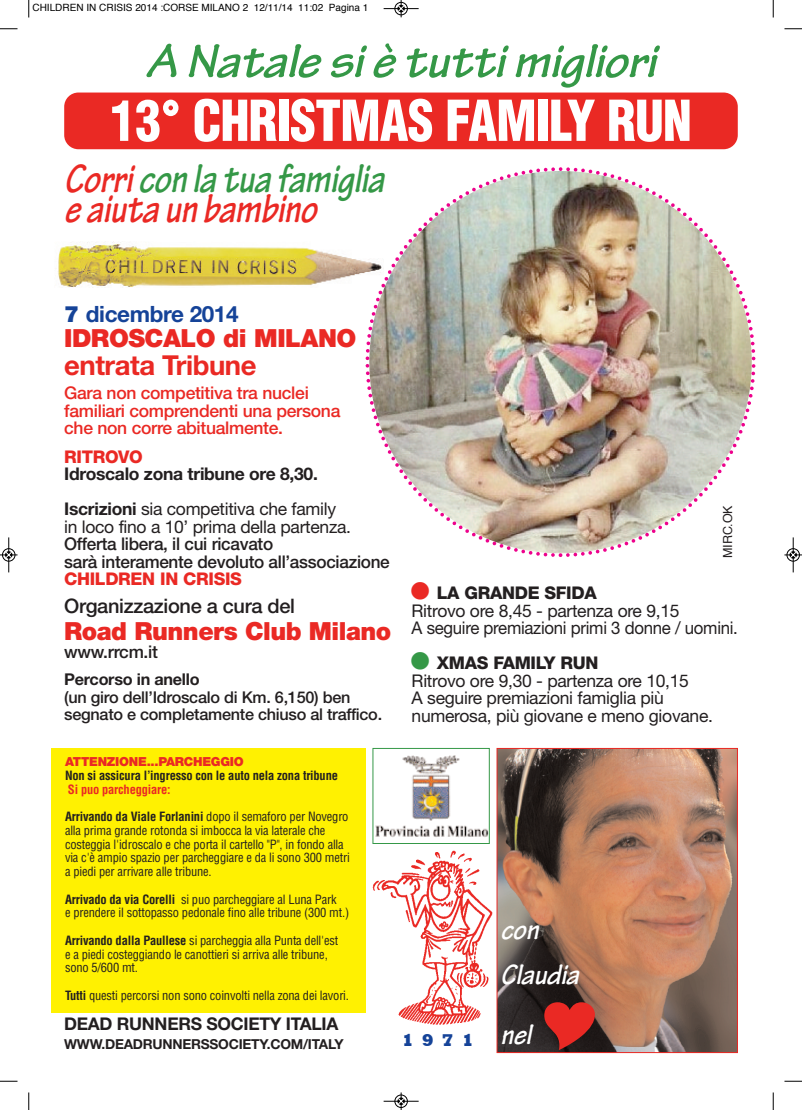
<style>
.page{position:relative;width:802px;height:1110px;background:#fff}
.page>*{position:absolute;margin:0;border:0;box-sizing:border-box;transform-origin:0 0}
.t1{font:900 condensed 55px "Helvetica";letter-spacing:-.015em;color:#fff;scale:.94 1}
.t2{font:italic 700 50px "Tekton Pro";letter-spacing:-.005em;color:#359847;scale:1.1 1}
.t3{font:italic 700 42.5px/30px "Tekton Pro";letter-spacing:-.005em;color:#ea2924;scale:.9 1}
.t4{font:italic 700 30px/45px "Tekton Pro";letter-spacing:-.005em;color:#fff}
.t5{font:700 27.5px "Helvetica Neue";letter-spacing:-.015em;color:#ea2924}
.t6{font:900 25px "Helvetica Neue";letter-spacing:-.02em;color:#ea2924}
.t7{font:700 22.5px "Helvetica Neue";letter-spacing:-.015em;color:#154398}
.t8{font:500 20px "Helvetica Neue";letter-spacing:-.015em;color:#231f20}
.t9{font:17.5px/17.5px "Helvetica Neue";letter-spacing:-.015em;color:#231f20}
.t10{font:700 17.5px/35px "Helvetica Neue";letter-spacing:-.015em;color:#231f20}
.t11{font:500 17.5px/17.5px "Helvetica Neue";letter-spacing:-.015em;color:#ea2924}
.t12{font:500 17.5px/17.5px "Helvetica Neue";letter-spacing:-.015em;color:#231f20}
.t13{font:800 17.5px "Helvetica Neue";letter-spacing:-.02em;color:#ea2924}
.t14{font:800 17.5px "Rockwell";color:#154398}
.t15{font:500 16.25px/17.5px "Helvetica Neue";letter-spacing:-.015em;color:#231f20}
.t16{font:700 16.25px "Helvetica Neue";letter-spacing:-.015em;color:#231f20}
.t17{font:700 13.75px "Helvetica Neue";letter-spacing:-.015em;color:#231f20}
.t18{font:condensed 12.5px/13.8px "Helvetica";letter-spacing:-.015em;color:#231f20}
.t19{font:700 condensed 12.5px "Helvetica";letter-spacing:-.015em;color:#231f20}
.t20{font:900 12.5px "Helvetica Neue";letter-spacing:-.02em;color:#ea2924}
.t21{font:700 condensed 12.5px "Helvetica";letter-spacing:-.015em;color:#ea2924}
.t22{font:12.5px "Helvetica";letter-spacing:-.015em;color:#231f20}
.t23{font:10px "Helvetica";color:#000}
.s1{color:#359847}
.s2{font-weight:900}
.s3{font-weight:400}
.s4{font-weight:700}
.s5{font-weight:800}
.s6{font-family:"Tekton Pro";font-weight:700;font-style:italic;font-size:30px;color:#fff}
</style>
<div class="page">
<img style="left:373px;top:851px;width:119px;height:173px">
<img style="left:375px;top:755px;width:112px;height:83px">
<div style="left:372px;top:748px;width:117px;height:96px;border:1px solid #359847"></div>
<div style="left:64px;top:93px;width:673px;height:56px;background:#ea2924;border-radius:14px"></div>
<img style="left:58px;top:241px;width:305px;height:46px">
<img style="left:498px;top:750px;width:237px;height:301px">
<div style="left:496px;top:748px;width:241px;height:305px;border:1px solid #ea2924"></div>
<img style="left:363px;top:167px;width:393px;height:390px">
<svg style="left:558px;top:553px;width:4px;height:4px"></svg>
<div style="left:51px;top:748px;width:314px;height:264px;background:#fff101"></div>
<svg style="left:28px;top:0;width:2px;height:18px"></svg>
<svg style="left:0;top:28px;width:18px;height:2px"></svg>
<svg style="left:772px;top:0;width:2px;height:18px"></svg>
<svg style="left:784px;top:28px;width:18px;height:2px"></svg>
<svg style="left:28px;top:1092px;width:2px;height:18px"></svg>
<svg style="left:0;top:1081px;width:18px;height:1px"></svg>
<svg style="left:772px;top:1092px;width:2px;height:18px"></svg>
<svg style="left:784px;top:1081px;width:18px;height:1px"></svg>
<div style="left:394px;top:2px;width:14px;height:13px;border:1px solid #fff;border-radius:50%"></div>
<hr style="left:383px;top:8px;width:35px;height:1px;background:#000">
<div style="left:395px;top:2px;width:12px;height:13px;border:1px solid #000;border-radius:50%"></div>
<svg style="left:398px;top:0;width:6px;height:17px"></svg>
<div style="left:394px;top:1094px;width:14px;height:14px;border:1px solid #fff;border-radius:50%"></div>
<hr style="left:383px;top:1101px;width:35px;height:1px;background:#000">
<div style="left:395px;top:1095px;width:12px;height:13px;border:1px solid #000;border-radius:50%"></div>
<svg style="left:398px;top:1092px;width:6px;height:18px"></svg>
<div style="left:2px;top:548px;width:13px;height:14px;border:1px solid #fff;border-radius:50%"></div>
<hr style="left:9px;top:537px;width:1px;height:35px;background:#000">
<div style="left:2px;top:548px;width:13px;height:13px;border:1px solid #000;border-radius:50%"></div>
<svg style="left:0;top:552px;width:18px;height:6px"></svg>
<div style="left:786px;top:548px;width:13px;height:14px;border:1px solid #fff;border-radius:50%"></div>
<hr style="left:793px;top:537px;width:1px;height:35px;background:#000">
<div style="left:786px;top:548px;width:13px;height:13px;border:1px solid #000;border-radius:50%"></div>
<svg style="left:784px;top:552px;width:18px;height:6px"></svg>
<svg style="left:544px;top:1002px;width:51px;height:48px;background:#221b1a"></svg>
<p class="t23" style="left:32px;top:4px;width:337px">CHILDREN IN CRISIS 2014 :CORSE MILANO 2 12/11/14 11:02 Pagina 1</p>
<h2 class="t2" style="left:146px;top:44px;width:465px">A Natale si è tuttimigliori</h2>
<h1 class="t1" style="left:110px;top:90px;width:620px">13° CHRISTMAS FAMILY RUN</h1>
<h3 class="t3" style="left:64px;top:169px;width:357px">Corri <span class="s1">con la tua famiglia </span>e aiuta un bambino</h3>
<h3 class="t7" style="left:64px;top:306px;width:176px"><span class="s2">7</span> dicembre 2014</h3>
<h3 class="t6" style="left:64px;top:330px;width:294px">IDROSCALO di MILANO</h3>
<h3 class="t5" style="left:64px;top:355px;width:194px">entrata Tribune</h3>
<h3 class="t11" style="left:64px;top:386px;width:278px">Gara non competitiva tra nuclei familiari comprendenti una persona che non corre abitualmente.</h3>
<h3 class="t13" style="left:64px;top:450px;width:80px">RITROVO</h3>
<h3 class="t10" style="left:64px;top:458px;width:273px">Idroscalo zona tribune ore 8,30.<br>Iscrizioni <span class="s3">sia competitiva che family</span></h3>
<h3 class="t9" style="left:64px;top:520px;width:288px">in loco fino a 10’ prima della partenza.</h3>
<h3 class="t12" style="left:64px;top:537px;width:327px">Offerta libera, il cui ricavato<br>sarà interamente devoluto all’associazione</h3>
<h3 class="t13" style="left:64px;top:573px;width:179px">CHILDREN IN CRISIS</h3>
<h3 class="t8" style="left:64px;top:599px;width:232px">Organizzazione a cura del</h3>
<h3 class="t6" style="left:64px;top:623px;width:328px">Road Runners Club Milano</h3>
<h3 class="t12" style="left:64px;top:645px;width:95px">www.rrcm.it</h3>
<h3 class="t16" style="left:64px;top:674px;width:137px">Percorso in anello</h3>
<h3 class="t15" style="left:64px;top:690px;width:319px">(un giro dell’Idroscalo di Km. 6,150) ben segnato e completamente chiuso al traffico.</h3>
<p class="t20" style="left:65px;top:757px;width:180px">ATTENZIONE...PARCHEGGIO</p>
<p class="t19" style="left:65px;top:768px;width:274px">Non si assicura l’ingresso con le auto nela zona tribune</p>
<p class="t21" style="left:68px;top:782px;width:104px">Si puo parcheggiare:</p>
<p class="t18" style="left:65px;top:810px;width:286px"><span class="s4">Arrivando da Viale Forlanini</span> dopo il semaforo per Novegro alla prima grande rotonda si imbocca la via laterale che costeggia l'idroscalo e che porta il cartello "P", in fondo alla via c'è ampio spazio per parcheggiare e da li sono 300 metri a piedi per arrivare alle tribune.</p>
<p class="t18" style="left:65px;top:892px;width:286px"><span class="s4">Arrivado da via Corelli</span> si puo parcheggiare al Luna Park<br>e prendere il sottopasso pedonale fino alle tribune (300 mt.)</p>
<p class="t18" style="left:65px;top:934px;width:275px"><span class="s4">Arrivando dalla Paullese</span> si parcheggia alla Punta dell'est e a piedi costeggiando le canottieri si arriva alle tribune, sono 5/600 mt.</p>
<p class="t18" style="left:65px;top:989px;width:285px"><span class="s4">Tutti</span> questi percorsi non sono coinvolti nella zona dei lavori.</p>
<h3 class="t10" style="left:64px;top:1008px;width:276px">DEAD RUNNERS SOCIETY ITALIA</h3>
<p class="t17" style="left:64px;top:1039px;width:281px">WWW.DEADRUNNERSSOCIETY.COM/ITALY</p>
<p class="t22" style="left:722px;top:558px;width:54px;rotate:-90deg">MIRC.OK</p>
<h3 class="t9" style="left:411px;top:586px;width:328px"><sup>■</sup> <span class="s5">LA GRANDE SFIDA<br></span>Ritrovo ore 8,45 - partenza ore 9,15<br>A seguire premiazioni primi 3 donne / uomini.</h3>
<h3 class="t9" style="left:411px;top:656px;width:303px"><sup>■</sup> <span class="s5">XMAS FAMILY RUN<br></span>Ritrovo ore 9,30 - partenza ore 10,15<br>A seguire premiazioni famiglia più numerosa, più giovane e meno giovane.</h3>
<h3 class="t4" style="left:500px;top:910px;width:80px">con<br>Claudia</h3>
<h3 class="t14" style="left:402px;top:1029px;width:131px">1971 <span class="s6">nel</span></h3>
</div>
